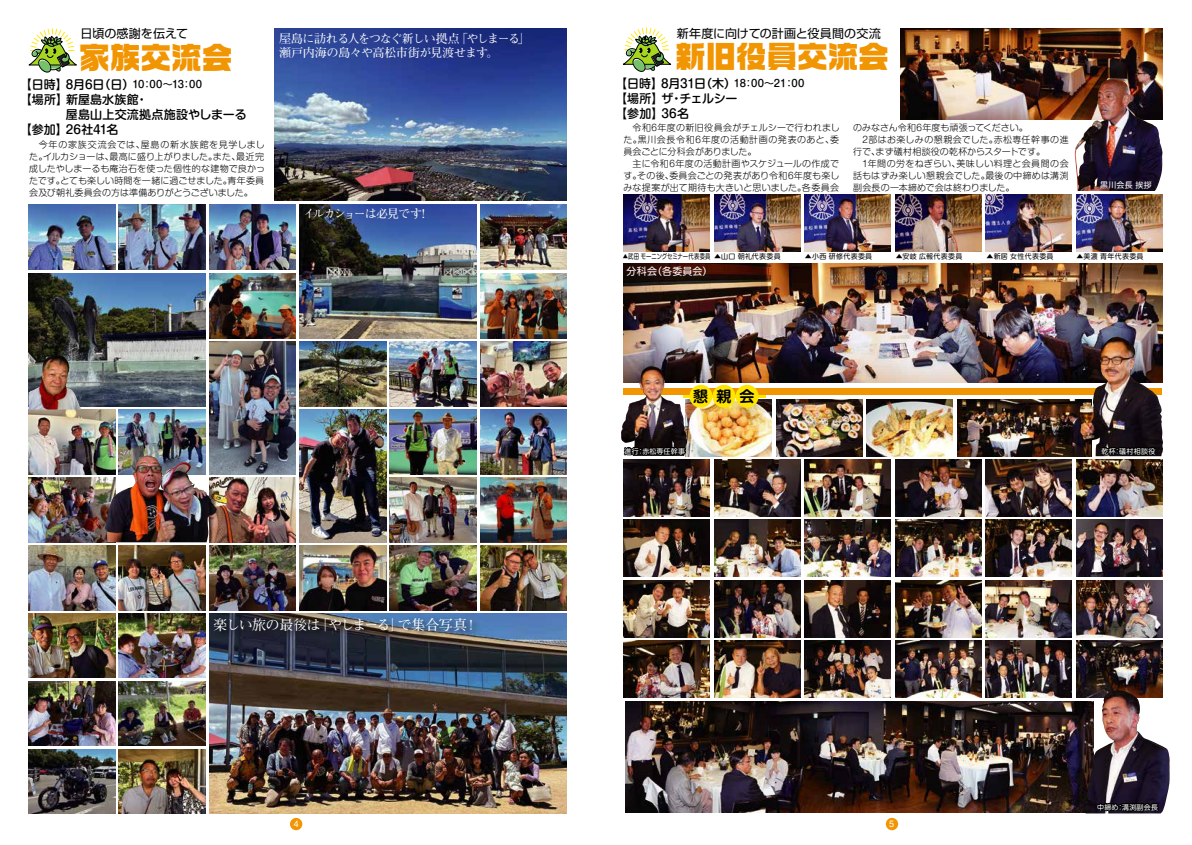
<style>
.page{position:relative;width:1192px;height:845px;background:#fff}
.page>*{position:absolute;margin:0;border:0;box-sizing:border-box;transform-origin:0 0}
.t1{font:31px "True Logo Jr Ultra RKSJ H";letter-spacing:-.01em;color:#f29502}
.t2{font:700 15px "Shin M Go De";color:#000}
.t3{font:700 14px "Futo Min A101";letter-spacing:-.05em;color:#fff}
.t4{font:500 12px/15px "Shin M Go";letter-spacing:-.005em;color:#000}
.t5{font:700 12px/14.4px "Futo Min A101";letter-spacing:-.045em;color:#fff}
.t6{font:500 12px/15px "Shin M Go";letter-spacing:-.025em;color:#000}
.t7{font:12px "Shin Go";color:#000}
.t8{font:700 12px "Futo Min A101";letter-spacing:-.1em;color:#fff}
.t9{font:10px "Shin M Go";letter-spacing:.02em;color:#fff}
.t10{font:300 9px/12px "Shin M Go";letter-spacing:.025em;color:#000}
.t11{font:500 9px "Gothic BBB";color:#fff}
.t12{font:8px "Shin M Go";letter-spacing:.04em;color:#fff}
.t13{font:7px "Shin M Go";letter-spacing:.035em;color:#000}
.t14{font:7px "Shin M Go";letter-spacing:.04em;color:#fff}
.t15{font:7px "Shin M Go";letter-spacing:.035em;color:#000;scale:.76 1}
.s1{font-size:10px}
</style>
<div class="page">
<img style="left:625px;top:701px;width:457px;height:112px">
<img style="left:1076px;top:459px;width:86px;height:58px">
<img style="left:986px;top:459px;width:86px;height:58px">
<img style="left:895px;top:459px;width:86px;height:58px">
<img style="left:805px;top:459px;width:86px;height:58px">
<img style="left:714px;top:459px;width:86px;height:58px">
<img style="left:957px;top:399px;width:122px;height:57px">
<img style="left:867px;top:399px;width:86px;height:57px">
<img style="left:776px;top:399px;width:86px;height:57px">
<img style="left:687px;top:399px;width:85px;height:57px">
<div style="left:624px;top:388px;width:538px;height:6px;background:#f29502"></div>
<img style="left:624px;top:263px;width:538px;height:120px">
<img style="left:900px;top:28px;width:262px;height:92px">
<img style="left:274px;top:28px;width:293px;height:173px">
<img style="left:28px;top:545px;width:87px;height:65px">
<img style="left:119px;top:545px;width:87px;height:65px">
<img style="left:28px;top:613px;width:87px;height:65px">
<img style="left:209px;top:613px;width:358px;height:201px">
<img style="left:119px;top:613px;width:87px;height:65px">
<img style="left:28px;top:681px;width:87px;height:65px">
<img style="left:119px;top:681px;width:87px;height:65px">
<img style="left:28px;top:749px;width:87px;height:65px">
<img style="left:119px;top:749px;width:87px;height:65px">
<img style="left:209px;top:545px;width:87px;height:65px">
<img style="left:390px;top:545px;width:87px;height:65px">
<img style="left:480px;top:545px;width:87px;height:65px">
<img style="left:28px;top:477px;width:76px;height:65px">
<img style="left:218px;top:477px;width:78px;height:65px">
<img style="left:300px;top:545px;width:86px;height:65px">
<img style="left:390px;top:477px;width:87px;height:65px">
<img style="left:480px;top:477px;width:87px;height:65px">
<img style="left:28px;top:410px;width:87px;height:65px">
<img style="left:119px;top:410px;width:87px;height:46px">
<img style="left:28px;top:204px;width:87px;height:65px">
<img style="left:28px;top:273px;width:178px;height:133px">
<img style="left:119px;top:204px;width:87px;height:65px">
<img style="left:209px;top:341px;width:87px;height:134px">
<img style="left:300px;top:410px;width:86px;height:132px">
<img style="left:390px;top:410px;width:87px;height:65px">
<img style="left:480px;top:410px;width:87px;height:65px">
<img style="left:300px;top:341px;width:86px;height:65px">
<img style="left:390px;top:341px;width:87px;height:65px">
<img style="left:480px;top:341px;width:87px;height:65px">
<img style="left:209px;top:273px;width:87px;height:65px">
<img style="left:300px;top:204px;width:177px;height:134px">
<img style="left:480px;top:273px;width:87px;height:65px">
<img style="left:209px;top:204px;width:87px;height:65px">
<img style="left:480px;top:204px;width:87px;height:65px">
<img style="left:104px;top:456px;width:114px;height:86px">
<img style="left:29px;top:355px;width:52px;height:55px">
<img style="left:1075px;top:78px;width:88px;height:113px">
<img style="left:1079px;top:337px;width:84px;height:119px">
<img style="left:621px;top:366px;width:66px;height:74px">
<img style="left:624px;top:459px;width:86px;height:58px">
<img style="left:624px;top:195px;width:86px;height:57px">
<img style="left:714px;top:195px;width:86px;height:57px">
<img style="left:805px;top:195px;width:86px;height:57px">
<img style="left:895px;top:195px;width:86px;height:57px">
<img style="left:986px;top:195px;width:86px;height:57px">
<img style="left:1076px;top:195px;width:86px;height:57px">
<img style="left:624px;top:520px;width:86px;height:57px">
<img style="left:714px;top:520px;width:86px;height:57px">
<img style="left:805px;top:520px;width:86px;height:57px">
<img style="left:895px;top:520px;width:86px;height:57px">
<img style="left:986px;top:520px;width:86px;height:57px">
<img style="left:1076px;top:520px;width:86px;height:57px">
<img style="left:624px;top:580px;width:86px;height:57px">
<img style="left:714px;top:580px;width:86px;height:57px">
<img style="left:805px;top:580px;width:86px;height:57px">
<img style="left:895px;top:580px;width:86px;height:57px">
<img style="left:986px;top:580px;width:86px;height:57px">
<img style="left:1076px;top:580px;width:86px;height:57px">
<img style="left:624px;top:640px;width:86px;height:58px">
<img style="left:714px;top:640px;width:86px;height:58px">
<img style="left:805px;top:640px;width:86px;height:58px">
<img style="left:895px;top:640px;width:86px;height:58px">
<img style="left:986px;top:640px;width:86px;height:58px">
<img style="left:1076px;top:640px;width:86px;height:58px">
<img style="left:1082px;top:690px;width:88px;height:123px">
<div style="left:290px;top:818px;width:12px;height:12px;background:#f29502;border-radius:50%"></div>
<div style="left:886px;top:818px;width:12px;height:12px;background:#f29502;border-radius:50%"></div>
<svg style="left:28px;top:28px;width:49px;height:45px"></svg>
<svg style="left:622px;top:28px;width:50px;height:44px"></svg>
<img style="left:209px;top:613px;width:281px;height:33px">
<div style="left:689px;top:385px;width:23px;height:23px;background:#ffe601;border-radius:50%"></div>
<div style="left:713px;top:385px;width:22px;height:23px;background:#ffe601;border-radius:50%"></div>
<div style="left:736px;top:385px;width:23px;height:23px;background:#ffe601;border-radius:50%"></div>
<hr style="left:683px;top:395px;width:83px;height:3px;background:#ffe601">
<svg style="left:622px;top:429px;width:65px;height:28px;background:#292324"></svg>
<svg style="left:1100px;top:434px;width:57px;height:27px;background:#2c2627"></svg>
<svg style="left:1096px;top:801px;width:64px;height:13px"></svg>
<h3 class="t7" style="left:81px;top:26px;width:109px">日頃の感謝を伝えて</h3>
<h3 class="t4" style="left:20px;top:76px;width:184px">【日時】8月6日（日）<span class="s1">10：00～13：00</span>【場所】新屋島水族館・</h3>
<h3 class="t4" style="left:20px;top:106px;width:228px;text-indent:46px">屋島山上交流拠点施設やしまーる【参加】26社41名</h3>
<p class="t10" style="left:29px;top:138px;width:237px;text-align:justify">　今年の家族交流会では、屋島の新水族館を見学しました。イルカショーは、最高に盛り上がりました。また、最近完成したやしまーるも庵治石を使った個性的な建物で良かったです。とても楽しい時間を一緒に過ごせました。青年委員会及び朝礼委員会の方は準備ありがとうございました。</p>
<h1 class="t1" style="left:79px;top:41px;width:155px">家族交流会</h1>
<h3 class="t5" style="left:279px;top:32px;width:252px">屋島に訪れる人をつなぐ新しい拠点「やしまーる」瀬戸内海の島々や高松市街が見渡せます。</h3>
<h3 class="t8" style="left:303px;top:206px;width:123px">イルカショーは必見です!</h3>
<h3 class="t3" style="left:213px;top:616px;width:267px">楽しい旅の最後は「やしまーる」で集合写真！</h3>
<h3 class="t7" style="left:677px;top:25px;width:205px">新年度に向けての計画と役員間の交流</h3>
<h3 class="t6" style="left:615px;top:75px;width:191px">【日時】8月31日（木）<span class="s1">18：00～21：00</span>【場所】ザ・チェルシー<br>【参加】36名</h3>
<p class="t10" style="left:623px;top:121px;width:218px">　令和6年度の新旧役員会がチェルシーで行われました。黒川会長令和6年度の活動計画の発表のあと、委員会ごとに分科会がありました。<br>　主に令和6年度の活動計画やスケジュールの作成です。その後、委員会ごとの発表があり令和6年度も楽しみな提案が出て期待も大きいと思いました。各委員会</p>
<p class="t10" style="left:853px;top:121px;width:217px">のみなさん令和6年度も頑張ってください。<br>　2部はお楽しみの懇親会でした。赤松専任幹事の進行で、まず礒村相談役の乾杯からスタートです。<br>　1年間の労をねぎらい、美味しい料理と会員間の会話もはずみ楽しい懇親会でした。最後の中締めは溝渕副会長の一本締めで会は終わりました。</p>
<h1 class="t1" style="left:675px;top:41px;width:216px">新旧役員交流会</h1>
<p class="t12" style="left:1100px;top:179px;width:53px">黒川会長 挨拶</p>
<p class="t15" style="left:623px;top:252px;width:209px">▲武田 モーニングセミナー代表委員 ▲山口 朝礼代表委員</p>
<p class="t9" style="left:627px;top:264px;width:88px">分科会（各委員会）</p>
<p class="t13" style="left:805px;top:252px;width:69px">▲小西 研修代表委員</p>
<p class="t13" style="left:896px;top:252px;width:68px">▲安岐 広報代表委員</p>
<p class="t13" style="left:987px;top:252px;width:68px">▲新居 女性代表委員</p>
<p class="t13" style="left:1077px;top:252px;width:68px">▲美濃 青年代表委員</p>
<h2 class="t2" style="left:693px;top:385px;width:63px">懇親会</h2>
<p class="t14" style="left:625px;top:446px;width:62px">進行：赤松専任幹事</p>
<p class="t14" style="left:1101px;top:446px;width:56px">乾杯：礒村相談役</p>
<p class="t14" style="left:1097px;top:802px;width:62px">中締め：溝渕副会長</p>
<p class="t11" style="left:294px;top:819px;width:7px">4</p>
<p class="t11" style="left:889px;top:819px;width:7px">5</p>
</div>
